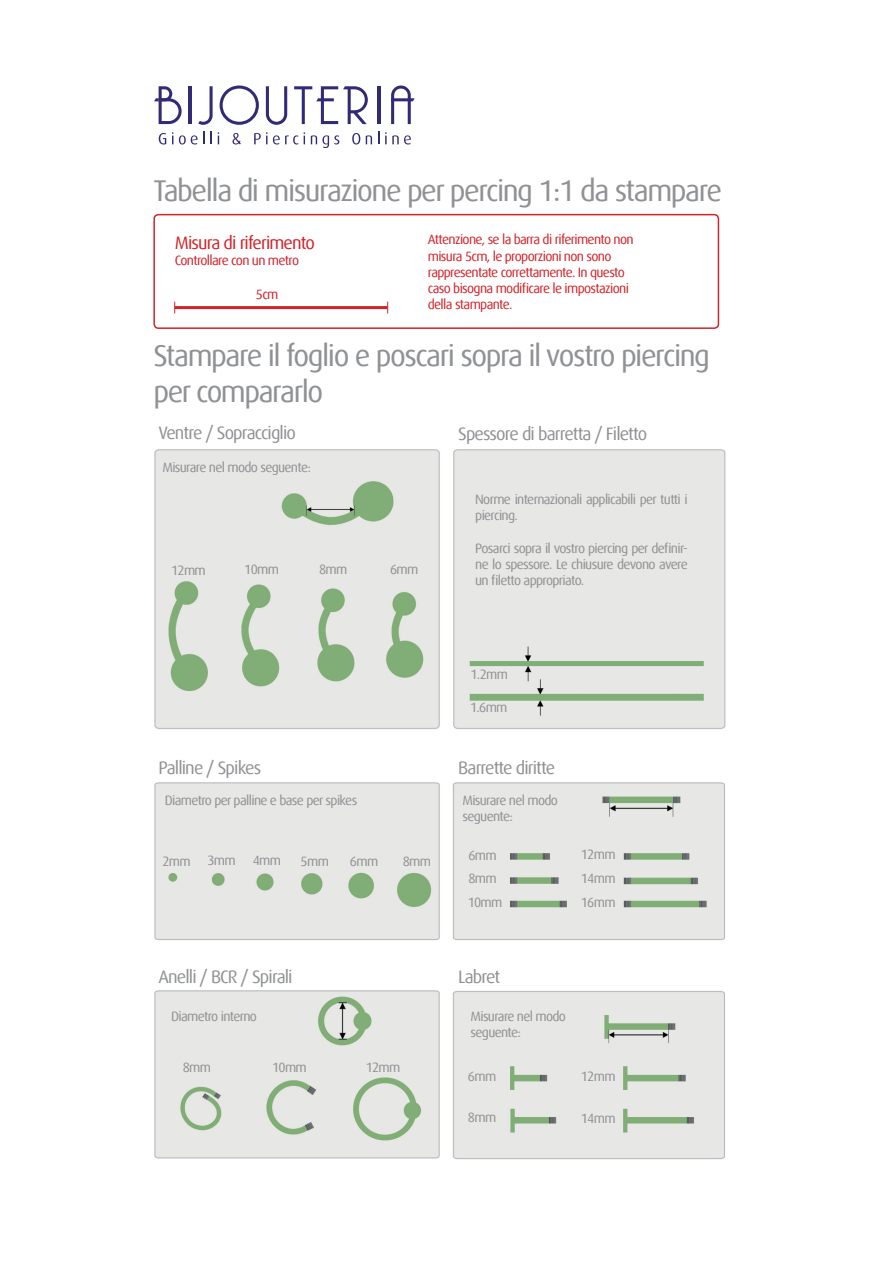
<style>
.page{position:relative;width:893px;height:1263px;background:#fff}
.page>*{position:absolute;margin:0;border:0;box-sizing:border-box;transform-origin:0 0}
.t1{font:30px/36px "Dax Offc";letter-spacing:-.05em;color:#8f9194}
.t2{font:18px "Dax Offc";letter-spacing:-.05em;color:#8f9194}
.t3{font:18px "Dax Offc";letter-spacing:-.05em;color:#d2232a}
.t4{font:13.5px/16.2px "Dax Offc";letter-spacing:-.05em;color:#8f9194}
.t5{font:13.5px/16.2px "Dax Offc";letter-spacing:-.05em;color:#d2232a}
</style>
<div class="page">
<img style="left:154px;top:449px;width:572px;height:711px">
<svg style="left:159px;top:133px;width:7px;height:11px"></svg>
<svg style="left:172px;top:132px;width:32px;height:12px"></svg>
<svg style="left:210px;top:132px;width:2px;height:12px"></svg>
<svg style="left:254px;top:132px;width:51px;height:12px"></svg>
<svg style="left:311px;top:135px;width:28px;height:12px"></svg>
<svg style="left:352px;top:133px;width:8px;height:11px"></svg>
<svg style="left:366px;top:135px;width:6px;height:9px"></svg>
<svg style="left:378px;top:132px;width:1px;height:12px"></svg>
<svg style="left:385px;top:132px;width:26px;height:12px"></svg>
<svg style="left:232px;top:133px;width:9px;height:11px"></svg>
<svg style="left:294px;top:86px;width:74px;height:38px"></svg>
<svg style="left:266px;top:86px;width:21px;height:39px"></svg>
<svg style="left:391px;top:86px;width:24px;height:38px"></svg>
<hr style="left:377px;top:86px;width:3px;height:38px;background:#312a76">
<svg style="left:220px;top:86px;width:39px;height:39px"></svg>
<svg style="left:198px;top:86px;width:15px;height:39px"></svg>
<hr style="left:189px;top:86px;width:3px;height:38px;background:#312a76">
<svg style="left:154px;top:86px;width:28px;height:38px"></svg>
<hr style="left:175px;top:306px;width:212px;height:3px;background:#d2232a">
<div style="left:153px;top:214px;width:566px;height:115px;border:2px solid #d2232a;border-radius:4px"></div>
<h1 class="t1" style="left:153px;top:173px;width:570px">Tabella di misurazione per percing 1:1 da stampare</h1>
<h2 class="t3" style="left:175px;top:231px;width:142px">Misura di riferimento</h2>
<p class="t5" style="left:175px;top:252px;width:126px">Controllare con un metro</p>
<p class="t5" style="left:256px;top:286px;width:24px">5cm</p>
<p class="t5" style="left:428px;top:232px;width:207px">Attenzione, se la barra di riferimento non misura 5cm, le proporzioni non sono rappresentate correttamente. In questo caso bisogna modificare le impostazioni della stampante.</p>
<h1 class="t1" style="left:153px;top:338px;width:558px">Stampare il foglio e poscari sopra il vostro piercing per compararlo</h1>
<h2 class="t2" style="left:158px;top:421px;width:139px">Ventre / Sopracciglio</h2>
<h2 class="t2" style="left:458px;top:422px;width:191px">Spessore di barretta / Filetto</h2>
<p class="t4" style="left:162px;top:460px;width:150px">Misurare nel modo seguente:</p>
<p class="t4" style="left:171px;top:562px;width:36px">12mm</p>
<p class="t4" style="left:244px;top:561px;width:36px">10mm</p>
<p class="t4" style="left:319px;top:562px;width:30px">8mm</p>
<p class="t4" style="left:390px;top:562px;width:30px">6mm</p>
<p class="t4" style="left:475px;top:491px;width:214px">Norme internazionali applicabili per tutti i piercing.</p>
<p class="t4" style="left:475px;top:540px;width:214px;text-align:justify">Posarci sopra il vostro piercing per definir&shy;ne lo spessore. Le chiusure devono avere un filetto appropriato.</p>
<p class="t4" style="left:470px;top:666px;width:39px">1.2mm</p>
<p class="t4" style="left:470px;top:699px;width:39px">1.6mm</p>
<h2 class="t2" style="left:158px;top:756px;width:104px">Palline / Spikes</h2>
<h2 class="t2" style="left:458px;top:756px;width:99px">Barrette diritte</h2>
<p class="t4" style="left:165px;top:792px;width:194px">Diametro per palline e base per spikes</p>
<p class="t4" style="left:462px;top:792px;width:97px">Misurare nel modo seguente:</p>
<p class="t4" style="left:162px;top:853px;width:30px">2mm</p>
<p class="t4" style="left:208px;top:853px;width:30px">3mm</p>
<p class="t4" style="left:253px;top:853px;width:30px">4mm</p>
<p class="t4" style="left:301px;top:853px;width:30px">5mm</p>
<p class="t4" style="left:350px;top:853px;width:30px">6mm</p>
<p class="t4" style="left:403px;top:853px;width:30px">8mm</p>
<p class="t4" style="left:468px;top:843px;width:30px;line-height:23.9px">6mm<br>8mm</p>
<p class="t4" style="left:468px;top:894px;width:36px">10mm</p>
<p class="t4" style="left:581px;top:843px;width:36px;line-height:23.7px;text-align:justify">12mm 14mm 16mm</p>
<h2 class="t2" style="left:158px;top:965px;width:136px">Anelli / BCR / Spirali</h2>
<h2 class="t2" style="left:458px;top:965px;width:44px">Labret</h2>
<p class="t4" style="left:171px;top:1008px;width:87px">Diametro interno</p>
<p class="t4" style="left:183px;top:1059px;width:30px">8mm</p>
<p class="t4" style="left:272px;top:1059px;width:36px">10mm</p>
<p class="t4" style="left:366px;top:1059px;width:36px">12mm</p>
<p class="t4" style="left:471px;top:1008px;width:97px">Misurare nel modo seguente:</p>
<p class="t4" style="left:468px;top:1069px;width:30px">6mm</p>
<p class="t4" style="left:468px;top:1109px;width:30px">8mm</p>
<p class="t4" style="left:581px;top:1069px;width:36px">12mm</p>
<p class="t4" style="left:581px;top:1110px;width:36px">14mm</p>
</div>
